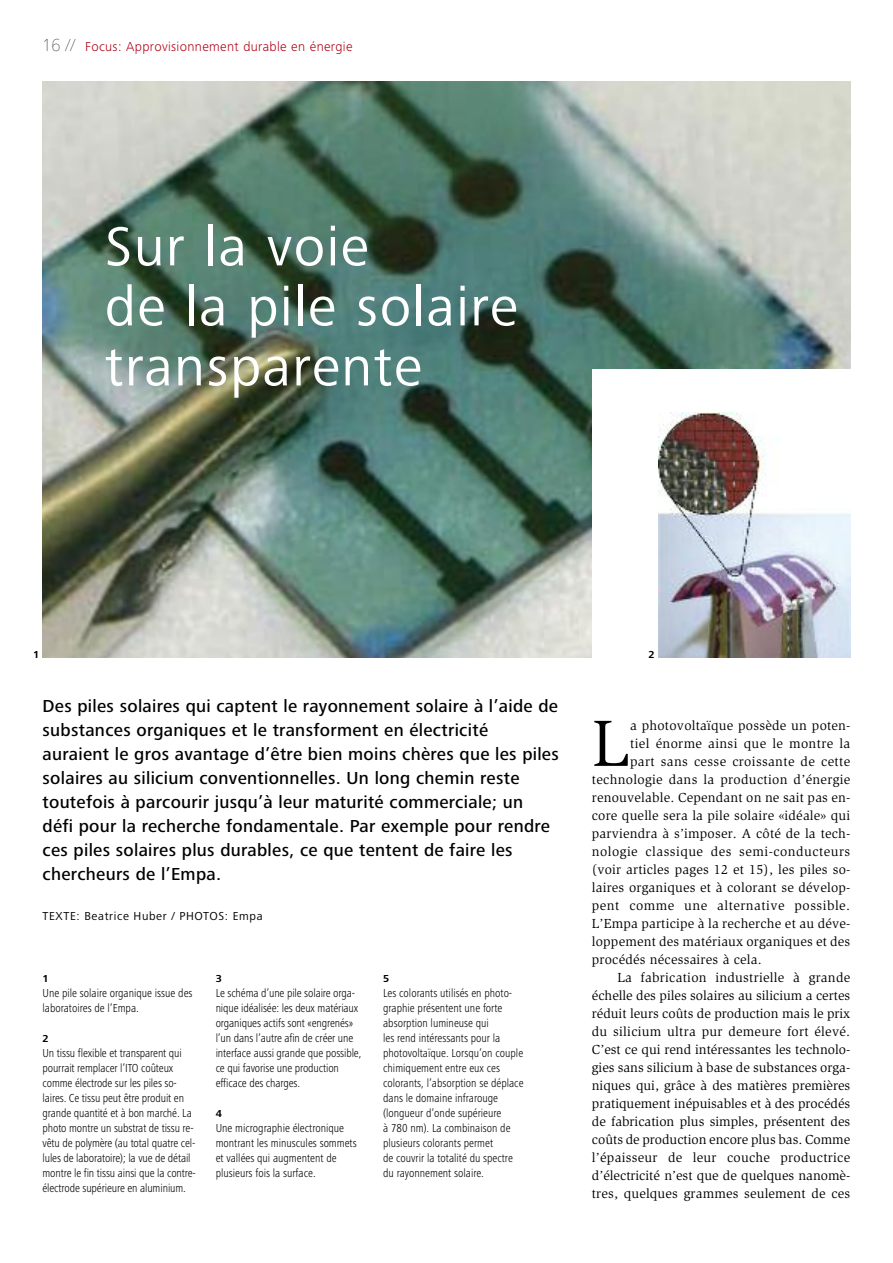
<style>
.page{position:relative;width:893px;height:1263px;background:#fff}
.page>*{position:absolute;margin:0;border:0;box-sizing:border-box;transform-origin:0 0}
.t1{font:67.2px "Slimbach Std";color:#000}
.t2{font:57px/60px "Frutiger Next Pro";letter-spacing:.025em;color:#fff}
.t3{font:500 18px/24px "Frutiger Next Pro";letter-spacing:.015em;color:#000}
.t4{font:13.5px "Slimbach Std";letter-spacing:.015em;color:#000}
.t5{font:13.5px "Slimbach Std";letter-spacing:.035em;color:#000}
.t6{font:300 13.5px "Frutiger Next Pro";letter-spacing:.025em;color:#af0012}
.t7{font:300 condensed 12px/15px "Frutiger Next Pro";letter-spacing:-.01em;color:#000}
.t8{font:12px "Frutiger Next Pro";letter-spacing:.055em;color:#000}
.t9{font:700 10.5px "Frutiger Next Pro";color:#000}
.s1{font-weight:900;font-size:18px;color:#000}
</style>
<div class="page">
<img style="left:43px;top:82px;width:807px;height:576px">
<div style="left:592px;top:370px;width:258px;height:306px;background:#fff"></div>
<img style="left:658px;top:413px;width:192px;height:245px">
<p class="t6" style="left:43px;top:42px;width:311px"><span class="s1">16 //</span> Focus: Approvisionnement durable en énergie</p>
<h2 class="t2" style="left:105px;top:222px;width:415px">Sur la voie<br>de la pile solaire transparente</h2>
<p class="t9" style="left:33px;top:651px;width:8px">1</p>
<p class="t3" style="left:43px;top:696px;width:518px">Des piles solaires qui captent le rayonnement solaire à l’aide de substances organiques et le transforment en électricité auraient le gros avantage d’être bien moins chères que les piles solaires au silicium conventionnelles. Un long chemin reste toutefois à parcourir jusqu’à leur maturité commerciale; un<br>défi pour la recherche fondamentale. Par exemple pour rendre ces piles solaires plus durables, ce que tentent de faire les chercheurs de l’Empa.</p>
<p class="t8" style="left:43px;top:912px;width:222px">TEXTE: Beatrice Huber / PHOTOS: Empa</p>
<p class="t9" style="left:43px;top:975px;width:8px">1</p>
<p class="t7" style="left:43px;top:987px;width:152px">Une pile solaire organique issue des laboratoires de l’Empa.</p>
<p class="t9" style="left:43px;top:1035px;width:8px">2</p>
<p class="t7" style="left:43px;top:1047px;width:155px">Un tissu flexible et transparent qui pourrait remplacer l’ITO coûteux comme électrode sur les piles so&shy;laires. Ce tissu peut être produit en grande quantité et à bon marché. La photo montre un substrat de tissu re&shy;vêtu de polymère (au total quatre cel&shy;lules de laboratoire); la vue de détail montre le fin tissu ainsi que la contre&shy;électrode supérieure en aluminium.</p>
<p class="t9" style="left:216px;top:975px;width:8px">3</p>
<p class="t7" style="left:216px;top:987px;width:147px">Le schéma d’une pile solaire orga&shy;nique idéalisée: les deux matériaux organiques actifs sont «engrenés» l’un dans l’autre afin de créer une interface aussi grande que possible, ce qui favorise une production efficace des charges.</p>
<p class="t9" style="left:216px;top:1110px;width:8px">4</p>
<p class="t7" style="left:216px;top:1122px;width:143px">Une micrographie électronique montrant les minuscules sommets et vallées qui augmentent de plusieurs fois la surface.</p>
<p class="t9" style="left:383px;top:975px;width:8px">5</p>
<p class="t7" style="left:383px;top:987px;width:142px">Les colorants utilisés en photo&shy;graphie présentent une forte absorption lumineuse qui<br>les rend intéressants pour la photovoltaïque. Lorsqu’on couple chimiquement entre eux ces colorants, l’absorption se déplace dans le domaine infrarouge (longueur d’onde supérieure<br>à 780 nm). La combinaison de plusieurs colorants permet<br>de couvrir la totalité du spectre du rayonnement solaire.</p>
<p class="t9" style="left:648px;top:651px;width:8px">2</p>
<h1 class="t1" style="left:592px;top:717px;width:39px">L</h1>
<p class="t4" style="left:630px;top:720px;width:222px">a photovoltaïque possède un poten-</p>
<p class="t4" style="left:630px;top:738px;width:222px">tiel énorme ainsi que le montre la</p>
<p class="t4" style="left:630px;top:756px;width:222px">part sans cesse croissante de cette</p>
<p class="t4" style="left:592px;top:774px;width:260px">technologie dans la production d’énergie</p>
<p class="t4" style="left:592px;top:792px;width:260px">renouvelable. Cependant on ne sait pas en-</p>
<p class="t4" style="left:592px;top:810px;width:260px">core quelle sera la pile solaire «idéale» qui</p>
<p class="t4" style="left:592px;top:828px;width:260px">parviendra à s’imposer. A côté de la tech-</p>
<p class="t5" style="left:592px;top:846px;width:260px">nologie classique des semi-conducteurs</p>
<p class="t4" style="left:592px;top:864px;width:260px">(voir articles pages 12 et 15), les piles so-</p>
<p class="t4" style="left:592px;top:882px;width:260px">laires organiques et à colorant se dévelop-</p>
<p class="t5" style="left:592px;top:900px;width:260px">pent comme une alternative possible.</p>
<p class="t4" style="left:592px;top:918px;width:260px">L’Empa participe à la recherche et au déve-</p>
<p class="t4" style="left:592px;top:936px;width:260px">loppement des matériaux organiques et des</p>
<p class="t4" style="left:592px;top:954px;width:171px">procédés nécessaires à cela.</p>
<p class="t4" style="left:617px;top:972px;width:234px">La fabrication industrielle à grande</p>
<p class="t4" style="left:592px;top:990px;width:260px">échelle des piles solaires au silicium a certes</p>
<p class="t4" style="left:592px;top:1008px;width:260px">réduit leurs coûts de production mais le prix</p>
<p class="t4" style="left:592px;top:1026px;width:260px">du silicium ultra pur demeure fort élevé.</p>
<p class="t4" style="left:592px;top:1044px;width:260px">C’est ce qui rend intéressantes les technolo-</p>
<p class="t4" style="left:592px;top:1062px;width:260px">gies sans silicium à base de substances orga-</p>
<p class="t4" style="left:592px;top:1080px;width:260px">niques qui, grâce à des matières premières</p>
<p class="t4" style="left:592px;top:1098px;width:260px">pratiquement inépuisables et à des procédés</p>
<p class="t4" style="left:592px;top:1116px;width:260px">de fabrication plus simples, présentent des</p>
<p class="t4" style="left:592px;top:1134px;width:260px">coûts de production encore plus bas. Comme</p>
<p class="t4" style="left:592px;top:1152px;width:260px">l’épaisseur de leur couche productrice</p>
<p class="t4" style="left:592px;top:1170px;width:260px">d’électricité n’est que de quelques nanomè-</p>
<p class="t4" style="left:592px;top:1188px;width:260px">tres, quelques grammes seulement de ces</p>
</div>
